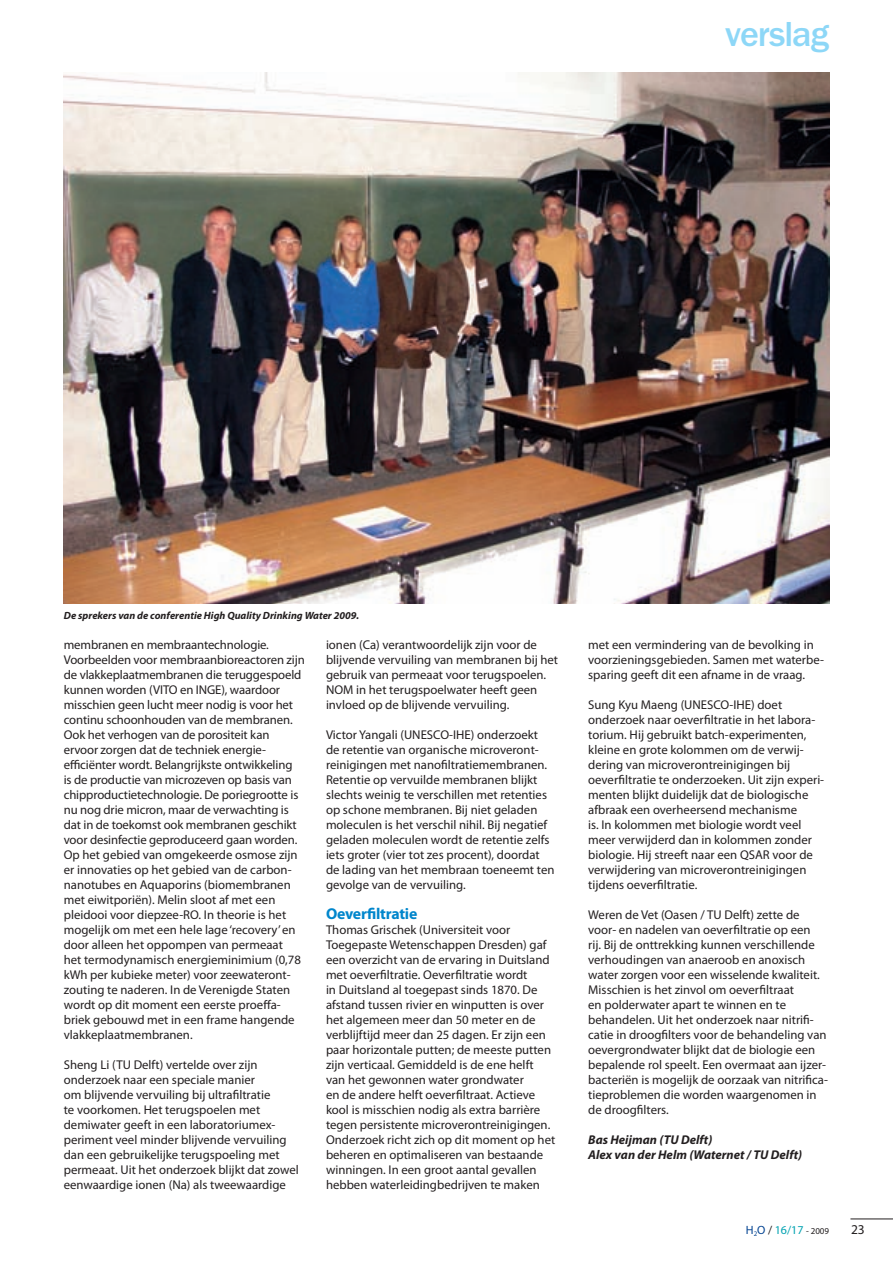
<style>
.page{position:relative;width:893px;height:1263px;background:#fff}
.page>*{position:absolute;margin:0;border:0;box-sizing:border-box;transform-origin:0 0}
.t1{font:500 36px "ITC Franklin Gothic Std";letter-spacing:-.03em;color:#8dd7f7}
.t2{font:700 15.75px "Myriad Pro";letter-spacing:-.015em;color:#0086cc}
.t3{font:13.5px "Myriad Pro";color:#231f20}
.t4{font:12.75px/15px "Myriad Pro";color:#231f20}
.t5{font:italic 700 12.75px/15px "Myriad Pro";color:#231f20}
.t6{font:12px "Myriad Pro";color:#00a2b1}
.t7{font:italic 700 10.5px "Myriad Pro";color:#231f20}
.s1{color:#074693}
.s2{color:#231f20}
.s3{font-size:9px;color:#231f20}
</style>
<div class="page">
<hr style="left:850px;top:1219px;width:43px;height:1px;background:#231f20">
<img style="left:64px;top:72px;width:765px;height:532px">
<h1 class="t1" style="left:725px;top:14px;width:106px">verslag</h1>
<p class="t7" style="left:64px;top:609px;width:297px">De sprekers van de conferentie High Quality Drinking Water 2009.</p>
<p class="t4" style="left:64px;top:637px;width:242px">membranen en membraantechnologie.<br>Voorbeelden voor membraanbioreactoren zijn de vlakkeplaatmembranen die teruggespoeld kunnen worden (VITO en INGE</p>
<p class="t4" style="left:64px;top:682px;width:239px;text-indent:158px">), waardoor misschien geen lucht meer nodig is voor het continu schoonhouden van de membranen.<br>Ook het verhogen van de porositeit kan ervoor zorgen dat de techniek energie&shy;efficiënter wordt. Belangrijkste ontwikkeling is de productie van microzeven op basis van chipproductietechnologie. De poriegrootte is nu nog drie micron, maar de verwachting is dat in de toekomst ook membranen geschikt voor desinfectie geproduceerd gaan worden.<br>Op het gebied van omgekeerde osmose zijn er innovaties op het gebied van de carbon&shy;nanotubes en Aquaporins (biomembranen met eiwitporiën). Melin sloot af met een pleidooi voor diepzee-RO. I n theorie is het mogelijk om met een hele lage ‘recovery’ en door alleen het oppompen van permeaat het termodynamisch energieminimium (0,78 kWh per kubieke meter) voor zeewateront&shy;zouting te naderen. I n de Verenigde Staten wordt op dit moment een eerste proeffa&shy;briek gebouwd met in een frame hangende vlakkeplaatmembranen.</p>
<p class="t4" style="left:64px;top:1057px;width:236px">Sheng Li (TU Delft) vertelde over zijn onderzoek naar een speciale manier<br>om blijvende vervuiling bij ultrafiltratie<br>te voorkomen. Het terugspoelen met demiwater geeft in een laboratoriumex&shy;periment veel minder blijvende vervuiling dan een gebruikelijke terugspoeling met permeaat. Uit het onderzoek blijkt dat zowel eenwaardige ionen (Na) als tweewaardige</p>
<p class="t4" style="left:326px;top:637px;width:234px">ionen (Ca) verantwoordelijk zijn voor de blijvende vervuiling van membranen bij het gebruik van permeaat voor terugspoelen.<br>NOM in het terugspoelwater heeft geen invloed op de blijvende vervuiling.</p>
<p class="t4" style="left:326px;top:727px;width:95px">Victor Yangali (UNESCO</p>
<p class="t4" style="left:326px;top:727px;width:230px;text-indent:123px">-IHE) onderzoekt de retentie van organische microveront&shy;reinigingen met nanofiltratiemembranen.<br>Retentie op vervuilde membranen blijkt slechts weinig te verschillen met retenties op schone membranen. Bij niet geladen moleculen is het verschil nihil. Bij negatief geladen moleculen wordt de retentie zelfs iets groter (vier tot zes procent), doordat de lading van het membraan toeneemt ten gevolge van de vervuiling.</p>
<p class="t2" style="left:326px;top:905px;width:93px">Oeverfiltratie</p>
<p class="t4" style="left:326px;top:922px;width:231px">Thomas Grischek (Universiteit voor Toegepaste Wetenschappen Dresden) gaf een overzicht van de ervaring in Duitsland met oeverfiltratie. Oeverfiltratie wordt<br>in Duitsland al toegepast sinds 1870. De afstand tussen rivier en winputten is over het algemeen meer dan 50 meter en de verblijftijd meer dan 25 dagen. Er zijn een paar horizontale putten; de meeste putten zijn verticaal. Gemiddeld is de ene helft van het gewonnen water grondwater<br>en de andere helft oeverfiltraat. Actieve kool is misschien nodig als extra barrière tegen persistente microverontreinigingen.<br>Onderzoek richt zich op dit moment op het beheren en optimaliseren van bestaande winningen. I n een groot aantal gevallen hebben waterleidingbedrijven te maken</p>
<p class="t4" style="left:588px;top:637px;width:237px">met een vermindering van de bevolking in voorzieningsgebieden. Samen met waterbe&shy;sparing geeft dit een afname in de vraag.</p>
<p class="t4" style="left:588px;top:697px;width:113px">Sung Kyu Maeng (UNESCO</p>
<p class="t4" style="left:588px;top:697px;width:237px;text-indent:141px">-IHE) doet onderzoek naar oeverfiltratie in het labora&shy;torium. H ij gebruikt batch-experimenten, kleine en grote kolommen om de verwij&shy;dering van microverontreinigingen bij oeverfiltratie te onderzoeken. Uit zijn experi&shy;menten blijkt duidelijk dat de biologische afbraak een overheersend mechanisme<br>is. I n kolommen met biologie wordt veel meer verwijderd dan in kolommen zonder biologie. H ij streeft naar een QSAR</p>
<p class="t4" style="left:588px;top:847px;width:226px;text-indent:184px">voor de verwijdering van microverontreinigingen tijdens oeverfiltratie.</p>
<p class="t4" style="left:588px;top:907px;width:241px">Weren de Vet (Oasen / TU Delft) zette de voor- en nadelen van oeverfiltratie op een<br>rij. Bij de onttrekking kunnen verschillende verhoudingen van anaeroob en anoxisch water zorgen voor een wisselende kwaliteit.<br>Misschien is het zinvol om oeverfiltraat<br>en polderwater apart te winnen en te behandelen. Uit het onderzoek naar nitrifi&shy;catie in droogfilters voor de behandeling van oevergrondwater blijkt dat de biologie een bepalende rol speelt. Een overmaat aan ijzer&shy;bacteriën is mogelijk de oorzaak van nitrifica&shy;tieproblemen die worden waargenomen in de droogfilters.</p>
<p class="t5" style="left:588px;top:1132px;width:215px">Bas Heijman (TU Delft)<br>Alex van der Helm (Waternet / TU Delft)</p>
<p class="t6" style="left:746px;top:1223px;width:85px"><span class="s1">H</span> <sub>2</sub><span class="s1">O</span> <span class="s2">/</span> 16/17 <span class="s3">- 2009</span></p>
<p class="t3" style="left:851px;top:1222px;width:15px">23</p>
</div>
